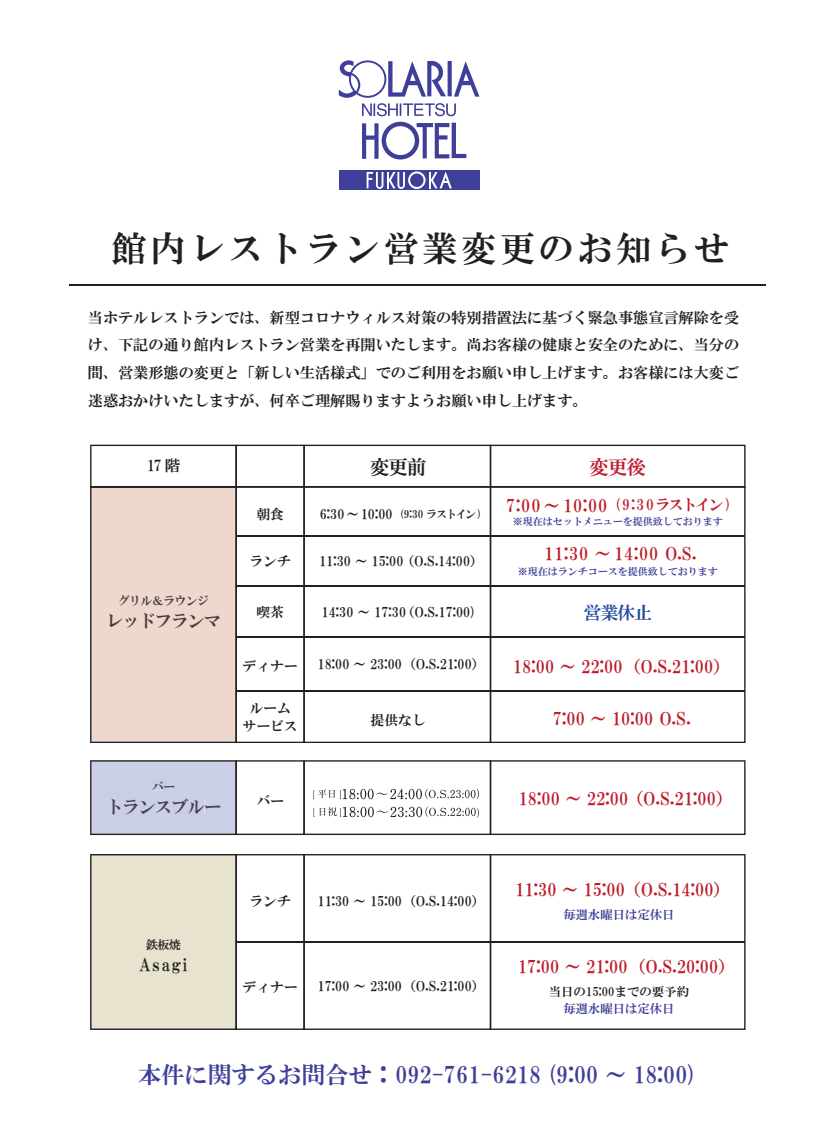
<style>
.page{position:relative;width:833px;height:1142px;background:#fff}
.page>*{position:absolute;margin:0;border:0;box-sizing:border-box;transform-origin:0 0}
.t1{font:35.25px "HGS Mincho E";letter-spacing:.1em;color:#231f20}
.t2{font:23.38px "HGS Mincho E";color:#3e3f99}
.t3{font:19.75px "HGS Mincho E";color:#231f20}
.t4{font:19.75px "HGS Mincho E";color:#be1d2c}
.t5{font:17.88px "HGS Mincho E";color:#be1d2c}
.t6{font:17.88px "HGS Mincho E";color:#1f499f}
.t7{font:17.38px "HGS Mincho E";letter-spacing:-.06em;color:#463d3b}
.t8{font:17.38px "HGS Mincho E";letter-spacing:-.06em;color:#42434f}
.t9{font:17.38px "HGS Mincho E";letter-spacing:.08em;color:#231f20}
.t10{font:15.5px "HGS Mincho E";color:#231f20}
.t11{font:15.12px/27.5px "HGS Mincho E";color:#231f20;text-align:justify}
.t12{font:15.12px "HGS Mincho E";letter-spacing:-.12em;color:#be1d2c}
.t13{font:13.75px/17.9px "HGS Mincho E";color:#231f20;text-align:center}
.t14{font:12.38px "HGS Mincho E";color:#3e3f99}
.t15{font:12.38px "HGS Mincho E";color:#231f20}
.t16{font:12px "HGS Mincho E";letter-spacing:-.06em;color:#463d3b}
.t17{font:12px "HGS Mincho E";color:#231f20}
.t18{font:12px "HGS Mincho E";color:#42434f}
.t19{font:11px "HGS Mincho E";letter-spacing:-.12em;color:#231f20}
.t20{font:10px "HGS Mincho E";color:#3e3f99}
.s1{font-size:13.75px}
.s2{font-size:17.88px}
</style>
<div class="page">
<svg style="left:339px;top:60px;width:140px;height:99px"></svg>
<div style="left:339px;top:170px;width:140px;height:20px;background:#3e3f99"></div>
<svg style="left:367px;top:171px;width:85px;height:18px"></svg>
<svg style="left:90px;top:444px;width:655px;height:298px"></svg>
<svg style="left:490px;top:486px;width:255px;height:256px"></svg>
<hr style="left:236px;top:534px;width:509px;height:2px;background:#231f20">
<hr style="left:236px;top:585px;width:509px;height:1px;background:#231f20">
<hr style="left:236px;top:636px;width:509px;height:1px;background:#231f20">
<hr style="left:236px;top:690px;width:509px;height:1px;background:#231f20">
<svg style="left:90px;top:854px;width:400px;height:175px"></svg>
<svg style="left:490px;top:854px;width:255px;height:175px"></svg>
<hr style="left:236px;top:940px;width:508px;height:1px;background:#231f20">
<svg style="left:90px;top:760px;width:655px;height:74px"></svg>
<hr style="left:69px;top:284px;width:697px;height:1px;background:#231f20">
<h1 class="t1" style="left:112px;top:230px;width:619px">館内レストラン営業変更のお知らせ</h1>
<p class="t11" style="left:88px;top:303px;width:653px">当ホテルレストランでは、新型コロナウィルス対策の特別措置法に基づく緊急事態宣言解除を受け、下記の通り館内レストラン営業を再開いたします。尚お客様の健康と安全のために、当分の間、営業形態の変更と「新しい生活様式」でのご利用をお願い申し上げます。お客様には大変ご迷惑おかけいたしますが、何卒ご理解賜りますようお願い申し上げます。</p>
<p class="t10" style="left:147px;top:457px;width:35px">17 階</p>
<h3 class="t3" style="left:370px;top:457px;width:58px">変更前</h3>
<p class="t16" style="left:118px;top:594px;width:93px">グリル＆ラウンジ</p>
<p class="t7" style="left:106px;top:612px;width:117px">レッドフランマ</p>
<p class="t18" style="left:152px;top:780px;width:25px">バー</p>
<p class="t8" style="left:106px;top:798px;width:117px">トランスブルー</p>
<p class="t13" style="left:256px;top:504px;width:29px">朝食</p>
<p class="t13" style="left:249px;top:552px;width:43px">ランチ</p>
<p class="t13" style="left:256px;top:602px;width:29px">喫茶</p>
<p class="t13" style="left:243px;top:657px;width:57px">ディナー</p>
<p class="t13" style="left:243px;top:698px;width:57px">ルームサービス</p>
<p class="t19" style="left:320px;top:508px;width:163px"><span class="s1">6:30～10:00</span> (9:30 ラストイン)</p>
<p class="t13" style="left:319px;top:552px;width:166px">11:30 ～ 15:00（O.S.14:00）</p>
<p class="t13" style="left:322px;top:602px;width:155px">14:30 ～ 17:30（O.S.17:00)</p>
<p class="t13" style="left:317px;top:655px;width:170px">18:00 ～ 23:00（O.S.21:00）</p>
<p class="t13" style="left:371px;top:710px;width:57px">提供なし</p>
<p class="t13" style="left:256px;top:791px;width:29px">バー</p>
<p class="t17" style="left:146px;top:938px;width:36px">鉄板焼</p>
<p class="t9" style="left:140px;top:955px;width:49px">Asagi</p>
<p class="t13" style="left:249px;top:891px;width:43px">ランチ</p>
<p class="t13" style="left:317px;top:891px;width:170px">11:30 ～ 15:00（O.S.14:00）</p>
<p class="t13" style="left:243px;top:978px;width:57px">ディナー</p>
<p class="t13" style="left:317px;top:976px;width:170px">17:00 ～ 23:00（O.S.21:00）</p>
<h3 class="t4" style="left:589px;top:457px;width:58px">変更後</h3>
<p class="t12" style="left:506px;top:497px;width:225px"><span class="s2">7:00～10:00</span> (9:30ラストイン)</p>
<p class="t20" style="left:513px;top:516px;width:212px">※現在はセットメニューを提供致しております</p>
<p class="t5" style="left:544px;top:544px;width:154px">11:30 ～14:00 O.S.</p>
<p class="t20" style="left:518px;top:566px;width:202px">※現在はランチコースを提供致しております</p>
<p class="t6" style="left:583px;top:603px;width:70px">営業休止</p>
<p class="t5" style="left:513px;top:657px;width:220px">18:00 ～ 22:00（O.S.21:00）</p>
<p class="t5" style="left:553px;top:709px;width:139px">7:00 ～ 10:00 O.S.</p>
<p class="t5" style="left:518px;top:789px;width:217px">18:00 ～ 22:00（O.S.21:00）</p>
<p class="t5" style="left:515px;top:880px;width:218px">11:30 ～ 15:00（O.S.14:00）</p>
<p class="t14" style="left:563px;top:907px;width:113px">毎週水曜日は定休日</p>
<p class="t5" style="left:518px;top:957px;width:220px">17:00 ～ 21:00（O.S.20:00）</p>
<p class="t15" style="left:549px;top:984px;width:142px">当日の15:00までの要予約</p>
<p class="t14" style="left:563px;top:1002px;width:113px">毎週水曜日は定休日</p>
<h2 class="t2" style="left:138px;top:1062px;width:558px">本件に関するお問合せ：092-761-6218 (9:00 ～ 18:00)</h2>
</div>
